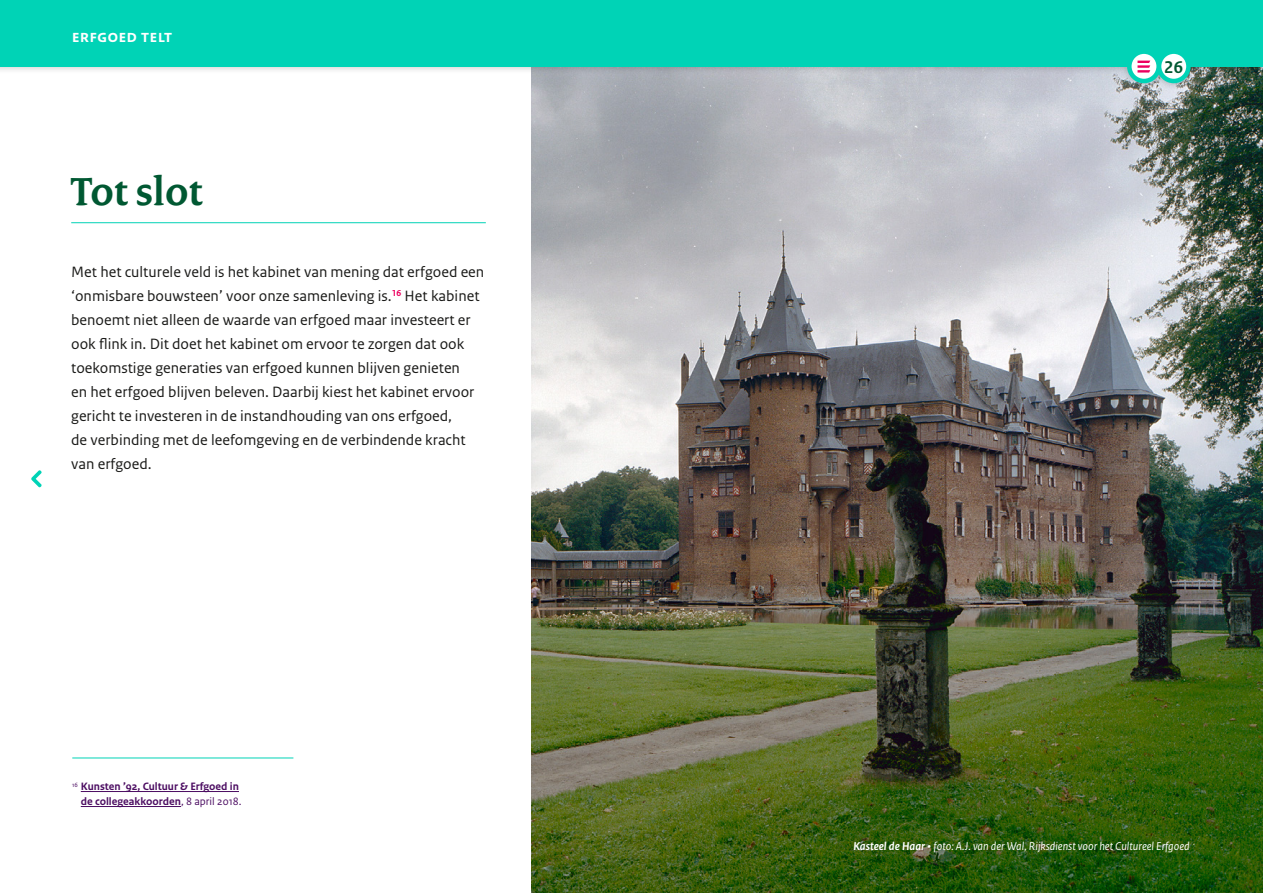
<style>
.page{position:relative;width:1263px;height:893px;background:#fff}
.page>*{position:absolute;margin:0;border:0;box-sizing:border-box;transform-origin:0 0}
.t1{font:700 42px "Rijksoverheid Serif";color:#005832}
.t2{font:700 18px "Rijksoverheid Sans Heading";letter-spacing:.04em;color:#fff}
.t3{font:700 18px "Rijksoverheid Sans Heading";color:#005832}
.t4{font:15.75px/24px "Rijksoverheid Sans Text";color:#1a1a18}
.t5{font:italic 12px "Rijksoverheid Sans Text";color:#fff}
.t6{font:700 11.25px/15px "Rijksoverheid Sans Text";color:#4b0c61;text-align:right}
.s1{font-weight:400}
.s2{font-weight:700}
</style>
<div class="page">
<hr style="left:81px;top:791px;width:158px;height:1px;background:#4b0c61">
<hr style="left:81px;top:806px;width:100px;height:1px;background:#4b0c61">
<hr style="left:72px;top:758px;width:221px;height:1px;background:#00d3b6">
<img style="left:531px;top:91px;width:732px;height:802px">
<div style="left:0;top:0;width:1263px;height:91px;background:#1a1a18;opacity:.3"></div>
<div style="left:0;top:0;width:1263px;height:67px;background:#00d3b6"></div>
<svg style="left:1159px;top:52px;width:29px;height:29px"></svg>
<div style="left:1157px;top:49px;width:34px;height:34px;border:4px solid #00d3b6;border-radius:50%"></div>
<svg style="left:1129px;top:52px;width:30px;height:29px"></svg>
<div style="left:1127px;top:49px;width:34px;height:34px;border:4px solid #00d3b6;border-radius:50%"></div>
<svg style="left:1137px;top:61px;width:13px;height:12px"></svg>
<svg style="left:31px;top:470px;width:11px;height:18px"></svg>
<hr style="left:71px;top:222px;width:415px;height:1px;background:#00d3b6">
<p class="t2" style="left:72px;top:26px;width:101px">erfgoed telt</p>
<h1 class="t1" style="left:71px;top:166px;width:133px">Tot slot</h1>
<p class="t4" style="left:71px;top:260px;width:415px">Met het culturele veld is het kabinet van mening dat erfgoed een ‘onmisbare bouwsteen’ voor onze samenleving is.<sup>16</sup> Het kabinet benoemt niet alleen de waarde van erfgoed maar investeert er ook flink in. Dit doet het kabinet om ervoor te zorgen dat ook toekomstige generaties van erfgoed kunnen blijven genieten<br>en het erfgoed blijven beleven. Daarbij kiest het kabinet ervoor gericht te investeren in de instandhouding van ons erfgoed,<br>de verbinding met de leefomgeving en de verbindende kracht van erfgoed.</p>
<p class="t6" style="left:72px;top:779px;width:171px"><sup>16</sup> Kunsten ’92, Cultuur &amp; Erfgoed in de collegeakkoorden<span class="s1">, 8 april 2018.</span></p>
<p class="t3" style="left:1164px;top:57px;width:20px">26</p>
<p class="t5" style="left:853px;top:839px;width:338px"><span class="s2">Kasteel de Haar •</span> foto: A.J. van der Wal, Rijksdienst voor het Cultureel Erfgoed</p>
</div>
